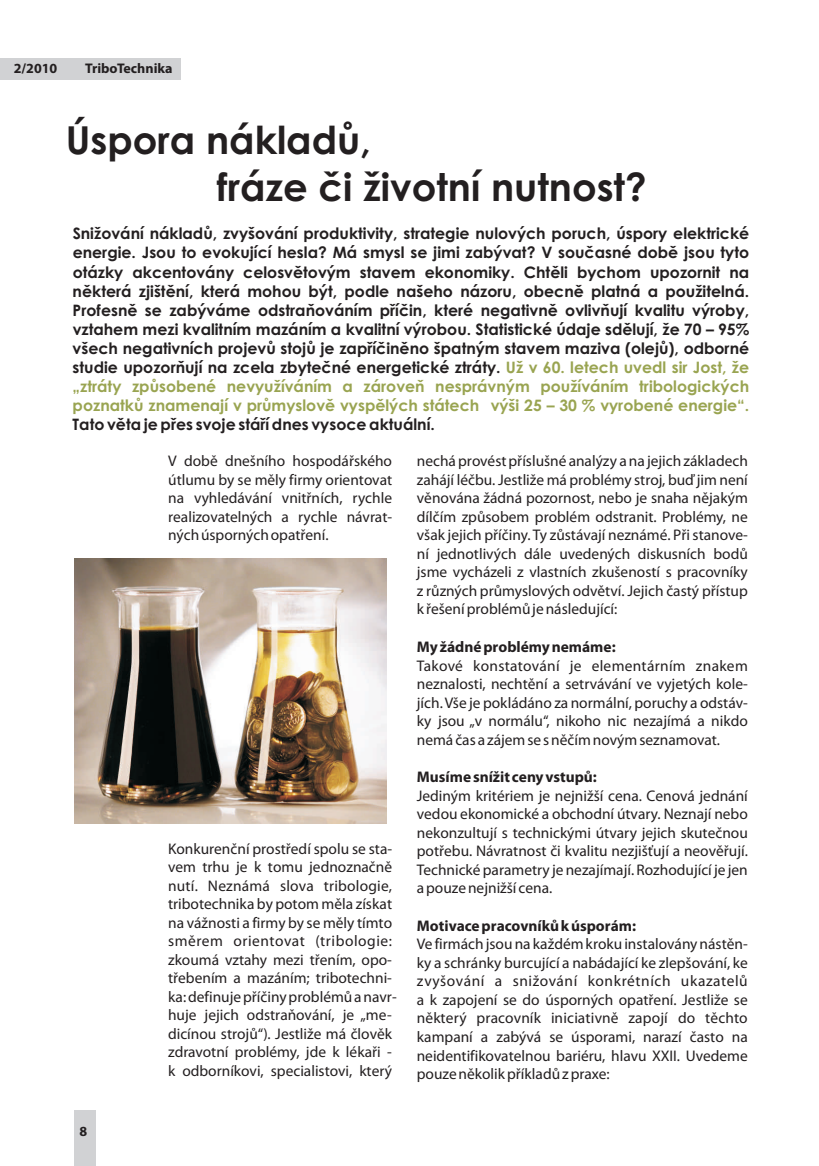
<style>
.page{position:relative;width:819px;height:1166px;background:#fff}
.page>*{position:absolute;margin:0;border:0;box-sizing:border-box;transform-origin:0 0}
.t1{font:700 38.5px/46.7px "Century Gothic";color:#231f20}
.t2{font:700 15.75px/19.1px "Century Gothic";color:#231f20;text-align:justify}
.t3{font:700 15.75px/19.1px "Century Gothic";color:#99a451}
.t4{font:15.4px/18.6px "Myriad Pro";color:#231f20;text-align:justify}
.t5{font:700 15.4px "Myriad Pro";color:#231f20}
.t6{font:15.4px "Myriad Pro";letter-spacing:.035em;color:#231f20}
.t7{font:700 14px "Myriad Pro";color:#231f20}
.s1{color:#99a451}
</style>
<div class="page">
<div style="left:0;top:58px;width:180px;height:21px;background:#d1d2d4"></div>
<div style="left:74px;top:1109px;width:21px;height:57px;background:#d1d2d4"></div>
<img style="left:74px;top:559px;width:312px;height:265px">
<p class="t7" style="left:14px;top:62px;width:45px">2/2010</p>
<p class="t7" style="left:85px;top:62px;width:89px">TriboTechnika</p>
<h1 class="t1" style="left:217px;top:120px;width:431px;text-indent:-151px">Úspora nákladů,<br>fráze či životní nutnost?</h1>
<p class="t2" style="left:73px;top:225px;width:678px">Snižování nákladů, zvyšování produktivity, strategie nulových poruch, úspory elektrické energie. Jsou to evokující hesla? Má smysl se jimi zabývat? V současné době jsou tyto otázky akcentovány celosvětovým stavem ekonomiky. Chtěli bychom upozornit na</p>
<p class="t2" style="left:73px;top:302px;width:678px;text-indent:72px">se zabýváme odstraňováním příčin, které negativně ovlivňují kvalitu výroby, vztahem mezi kvalitním mazáním a kvalitní výrobou. Statistické údaje sdělují, že 70 – 95% všech negativních projevů stojů je zapříčiněno špatným stavem maziva (olejů), odborné studie upozorňují na zcela zbytečné energetické ztráty. <span class="s1">Už v 60. letech uvedl sir Jost, že</span></p>
<p class="t2" style="left:73px;top:283px;width:678px">některá zjištění, která mohou být, podle našeho názoru, obecně platná a použitelná.<br>Profesně</p>
<p class="t3" style="left:73px;top:378px;width:678px">„ztráty způsobené nevyužíváním a zároveň nesprávným používáním tribologických poznatků znamenají v průmyslově vyspělých státech výši 25 – 30 % vyrobené energie“.</p>
<p class="t2" style="left:73px;top:416px;width:363px">Tato věta je přes svoje stáří dnes vysoce aktuální.</p>
<p class="t7" style="left:79px;top:1125px;width:9px">8</p>
<p class="t4" style="left:168px;top:453px;width:225px">V době dnešního hospodářského</p>
<p class="t4" style="left:417px;top:453px;width:332px">nechá provést příslušné analýzy a na jejich základech</p>
<p class="t4" style="left:168px;top:472px;width:225px">útlumu by se měly firmy orientovat</p>
<p class="t4" style="left:417px;top:472px;width:332px">zahájí léčbu. Jestliže má problémy stroj, buď jim není</p>
<p class="t4" style="left:168px;top:490px;width:225px">na vyhledávání vnitřních, rychle</p>
<p class="t4" style="left:417px;top:490px;width:332px">věnována žádná pozornost, nebo je snaha nějakým</p>
<p class="t4" style="left:168px;top:509px;width:225px">realizovatelných a rychle návrat-</p>
<p class="t4" style="left:417px;top:509px;width:332px">dílčím způsobem problém odstranit. Problémy, ne</p>
<p class="t4" style="left:168px;top:527px;width:162px">ných úsporných opatření.</p>
<p class="t4" style="left:417px;top:527px;width:332px">však jejich příčiny. Ty zůstávají neznámé. Při stanove&shy;ní jednotlivých dále uvedených diskusních bodů jsme vycházeli z vlastních zkušeností s pracovníky z různých průmyslových odvětví. Jejich častý přístup k řešení problémů je následující:</p>
<p class="t5" style="left:417px;top:640px;width:200px">My žádné problémy nemáme:</p>
<p class="t4" style="left:417px;top:657px;width:332px">Takové konstatování je elementárním znakem neznalosti, nechtění a setrvávání ve vyjetých kole&shy;jích. Vše je pokládáno za normální, poruchy a odstáv&shy;ky jsou „v normálu“, nikoho nic nezajímá a nikdo nemá čas a zájem se s něčím novým seznamovat.</p>
<p class="t5" style="left:417px;top:770px;width:182px">Musíme snížit ceny vstupů:</p>
<p class="t4" style="left:417px;top:787px;width:332px">Jediným kritériem je nejnižší cena. Cenová jednání vedou ekonomické a obchodní útvary. Neznají nebo nekonzultují s technickými útvary jejich skutečnou</p>
<p class="t4" style="left:168px;top:840px;width:225px">Konkurenční prostředí spolu se sta-</p>
<p class="t4" style="left:417px;top:843px;width:332px">potřebu. Návratnost či kvalitu nezjišťují a neověřují.</p>
<p class="t4" style="left:168px;top:859px;width:225px">vem trhu je k tomu jednoznačně</p>
<p class="t4" style="left:417px;top:861px;width:332px">Technické parametry je nezajímají. Rozhodující je jen</p>
<p class="t4" style="left:168px;top:877px;width:225px">nutí. Neznámá slova tribologie,</p>
<p class="t4" style="left:417px;top:880px;width:137px">a pouze nejnižší cena.</p>
<p class="t4" style="left:168px;top:896px;width:225px">tribotechnika by potom měla získat na vážnosti a firmy by se měly tímto</p>
<p class="t5" style="left:417px;top:919px;width:221px">Motivace pracovníků k úsporám:</p>
<p class="t6" style="left:168px;top:934px;width:225px">směrem orientovat (tribologie:</p>
<p class="t4" style="left:417px;top:936px;width:332px">Ve firmách jsou na každém kroku instalovány nástěn-</p>
<p class="t4" style="left:168px;top:951px;width:225px">zkoumá vztahy mezi třením, opo-</p>
<p class="t4" style="left:417px;top:955px;width:332px">ky a schránky burcující a nabádající ke zlepšování, ke</p>
<p class="t4" style="left:168px;top:970px;width:225px">třebením a mazáním; tribotechni-</p>
<p class="t6" style="left:417px;top:975px;width:332px">zvyšování a snižování konkrétních ukazatelů</p>
<p class="t4" style="left:168px;top:988px;width:230px">ka: definuje příčiny problémů a navr-</p>
<p class="t4" style="left:417px;top:992px;width:332px">a k zapojení se do úsporných opatření. Jestliže se</p>
<p class="t4" style="left:168px;top:1007px;width:225px">huje jejich odstraňování, je „me-</p>
<p class="t4" style="left:417px;top:1010px;width:332px">některý pracovník iniciativně zapojí do těchto</p>
<p class="t4" style="left:168px;top:1025px;width:225px">dicínou strojů“). Jestliže má člověk</p>
<p class="t4" style="left:417px;top:1029px;width:332px">kampaní a zabývá se úsporami, narazí často na</p>
<p class="t4" style="left:168px;top:1044px;width:225px">zdravotní problémy, jde k lékaři -</p>
<p class="t4" style="left:417px;top:1047px;width:332px">neidentifikovatelnou bariéru, hlavu XXII. Uvedeme</p>
<p class="t4" style="left:168px;top:1062px;width:225px">k odborníkovi, specialistovi, který</p>
<p class="t4" style="left:417px;top:1066px;width:194px">pouze několik příkladů zpraxe:</p>
</div>
